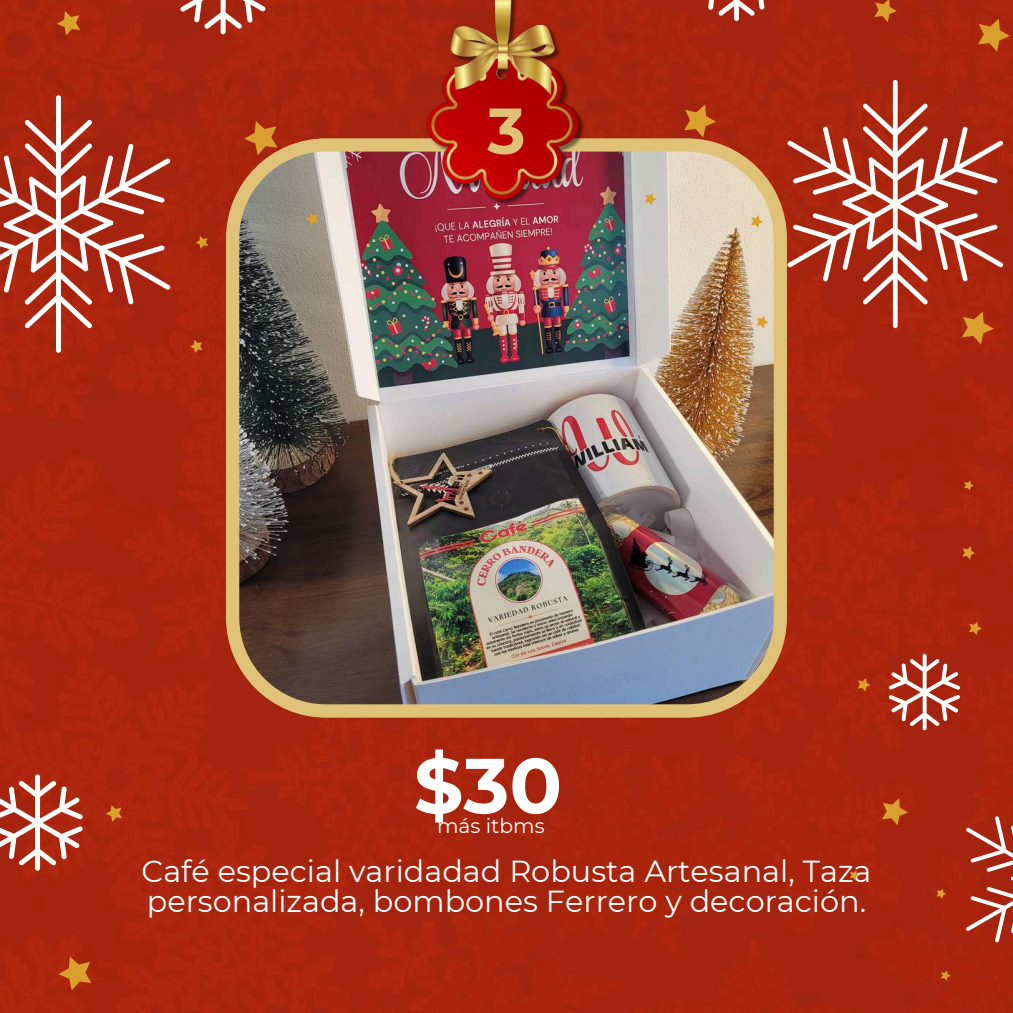
<style>
.page{position:relative;width:1013px;height:1013px;background:#fff}
.page>*{position:absolute;margin:0;border:0;box-sizing:border-box;transform-origin:0 0}
.t1{font:700 77.75px "Montserrat";color:#fff}
.t2{font:700 64.5px "Montserrat";color:#dfc278}
.t3{font:30.38px/30px "Montserrat";color:#fff}
.t4{font:20.25px "Montserrat";color:#fff}
</style>
<div class="page">
<div style="left:0;top:0;width:1012px;height:1012px;background:#a8230f"></div>
<img style="left:226px;top:138px;width:561px;height:579px">
<img style="left:427px;top:0;width:159px;height:209px">
<svg style="left:0;top:774px;width:83px;height:96px"></svg>
<svg style="left:106px;top:805px;width:16px;height:17px"></svg>
<svg style="left:58px;top:956px;width:33px;height:34px"></svg>
<svg style="left:888px;top:654px;width:72px;height:76px"></svg>
<svg style="left:965px;top:816px;width:47px;height:126px;background:#b74c3b"></svg>
<svg style="left:857px;top:678px;width:13px;height:13px"></svg>
<svg style="left:962px;top:546px;width:13px;height:13px"></svg>
<svg style="left:968px;top:621px;width:13px;height:14px"></svg>
<svg style="left:940px;top:970px;width:10px;height:10px"></svg>
<svg style="left:936px;top:888px;width:10px;height:10px"></svg>
<svg style="left:849px;top:870px;width:10px;height:10px"></svg>
<svg style="left:963px;top:480px;width:10px;height:10px"></svg>
<svg style="left:882px;top:798px;width:26px;height:27px"></svg>
<svg style="left:0;top:0;width:68px;height:3px"></svg>
<svg style="left:178px;top:0;width:91px;height:34px"></svg>
<div style="left:56px;top:95px;width:5px;height:258px;background:#fff;border-radius:2px"></div>
<svg style="left:0;top:120px;width:171px;height:208px"></svg>
<svg style="left:57px;top:11px;width:23px;height:24px"></svg>
<svg style="left:190px;top:340px;width:12px;height:13px"></svg>
<svg style="left:195px;top:236px;width:13px;height:13px"></svg>
<svg style="left:306px;top:212px;width:12px;height:13px"></svg>
<svg style="left:244px;top:121px;width:33px;height:34px"></svg>
<svg style="left:692px;top:0;width:88px;height:21px"></svg>
<div style="left:892px;top:80px;width:5px;height:248px;background:#fff;border-radius:2px"></div>
<svg style="left:787px;top:103px;width:216px;height:201px"></svg>
<svg style="left:874px;top:0;width:22px;height:22px"></svg>
<svg style="left:961px;top:311px;width:32px;height:33px"></svg>
<svg style="left:977px;top:19px;width:32px;height:33px"></svg>
<svg style="left:756px;top:316px;width:12px;height:12px"></svg>
<svg style="left:751px;top:215px;width:12px;height:13px"></svg>
<svg style="left:644px;top:193px;width:12px;height:12px"></svg>
<svg style="left:684px;top:104px;width:32px;height:34px"></svg>
<h2 class="t2" style="left:487px;top:91px;width:40px">3</h2>
<h1 class="t1" style="left:414px;top:738px;width:150px">$30</h1>
<p class="t4" style="left:437px;top:813px;width:109px">más itbms</p>
<p class="t3" style="left:141px;top:856px;width:731px">Café especial varidadad Robusta Artesanal, Taza personalizada, bombones Ferrero y decoración.</p>
</div>
